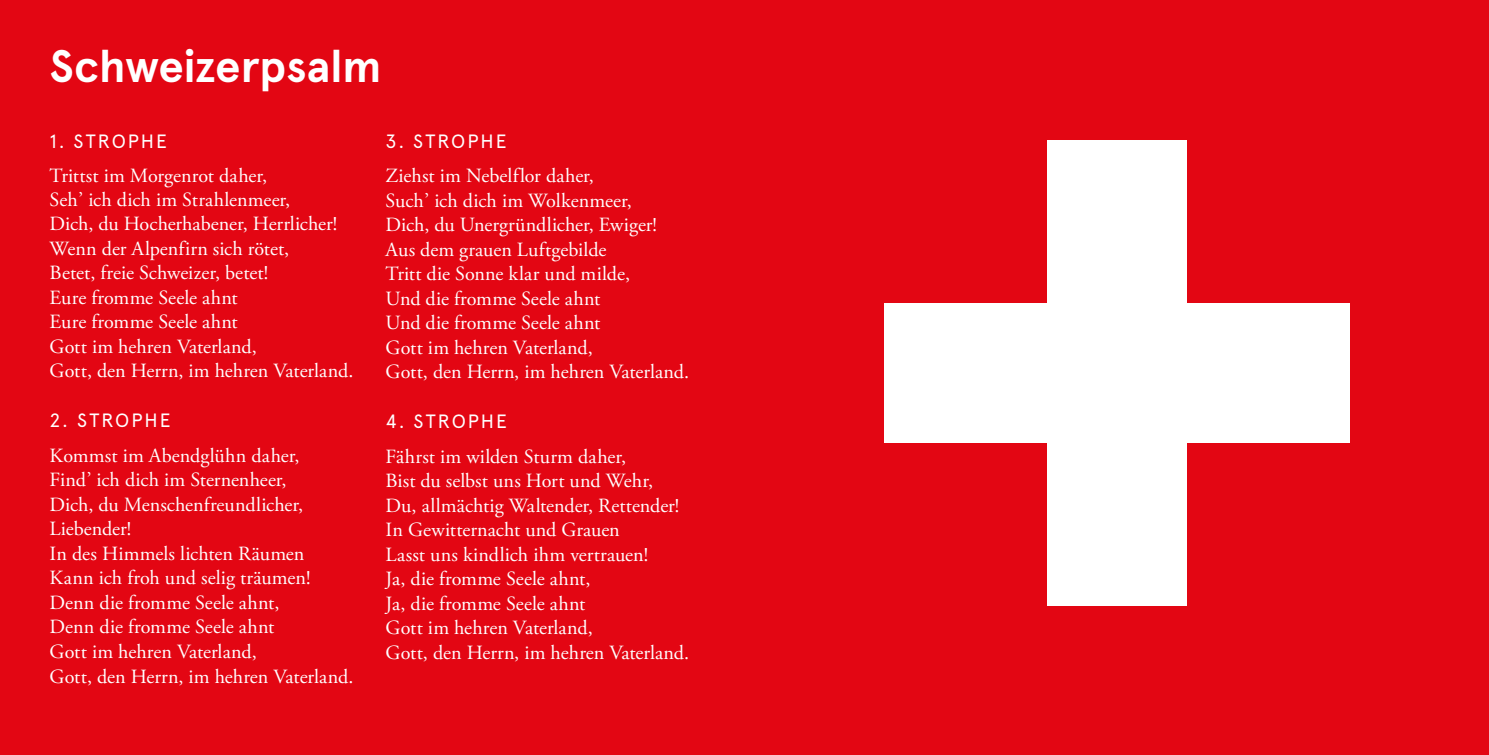
<style>
.page{position:relative;width:1489px;height:755px;background:#fff}
.page>*{position:absolute;margin:0;border:0;box-sizing:border-box;transform-origin:0 0}
.t1{font:700 45.5px "Apercu Pro";letter-spacing:-.01em;color:#fff}
.t2{font:20.12px/24.5px "Adobe Garamond Pro";color:#fff}
.t3{font:19.25px "Apercu Pro";letter-spacing:.1em;color:#fff}
</style>
<div class="page">
<div style="left:0;top:0;width:1488px;height:754px;background:#e30613"></div>
<div style="left:884px;top:302px;width:465px;height:140px;background:#fff"></div>
<div style="left:1046px;top:140px;width:140px;height:465px;background:#fff"></div>
<h1 class="t1" style="left:50px;top:32px;width:333px">Schweizerpsalm</h1>
<p class="t3" style="left:50px;top:126px;width:119px">1. STROPHE</p>
<p class="t2" style="left:50px;top:164px;width:305px">Trittst im Morgenrot daher,<br>Seh’ ich dich im Strahlenmeer,<br>Dich, du Hocherhabener, Herrlicher!<br>Wenn der Alpenfirn sich rötet,<br>Betet, freie Schweizer, betet!<br>Eure fromme Seele ahnt<br>Eure fromme Seele ahnt<br>Gott im hehren Vaterland,<br>Gott, den Herrn, im hehren Vaterland.</p>
<p class="t3" style="left:50px;top:406px;width:122px">2. STROPHE</p>
<p class="t2" style="left:50px;top:443px;width:305px">Kommst im Abendglühn daher,<br>Find’ ich dich im Sternenheer,<br>Dich, du Menschenfreundlicher,<br>Liebender!<br>In des Himmels lichten Räumen<br>Kann ich froh und selig träumen!<br>Denn die fromme Seele ahnt,<br>Denn die fromme Seele ahnt<br>Gott im hehren Vaterland,<br>Gott, den Herrn, im hehren Vaterland.</p>
<p class="t3" style="left:385px;top:126px;width:122px">3. STROPHE</p>
<p class="t2" style="left:385px;top:164px;width:305px">Ziehst im Nebelflor daher,<br>Such’ ich dich im Wolkenmeer,<br>Dich, du Unergründlicher, Ewiger!<br>Aus dem grauen Luftgebilde<br>Tritt die Sonne klar und milde,<br>Und die fromme Seele ahnt<br>Und die fromme Seele ahnt<br>Gott im hehren Vaterland,<br>Gott, den Herrn, im hehren Vaterland.</p>
<p class="t3" style="left:385px;top:407px;width:123px">4. STROPHE</p>
<p class="t2" style="left:385px;top:444px;width:305px">Fährst im wilden Sturm daher,<br>Bist du selbst uns Hort und Wehr,<br>Du, allmächtig Waltender, Rettender!<br>In Gewitternacht und Grauen<br>Lasst uns kindlich ihm vertrauen!<br>Ja, die fromme Seele ahnt,<br>Ja, die fromme Seele ahnt<br>Gott im hehren Vaterland,<br>Gott, den Herrn, im hehren Vaterland.</p>
</div>
